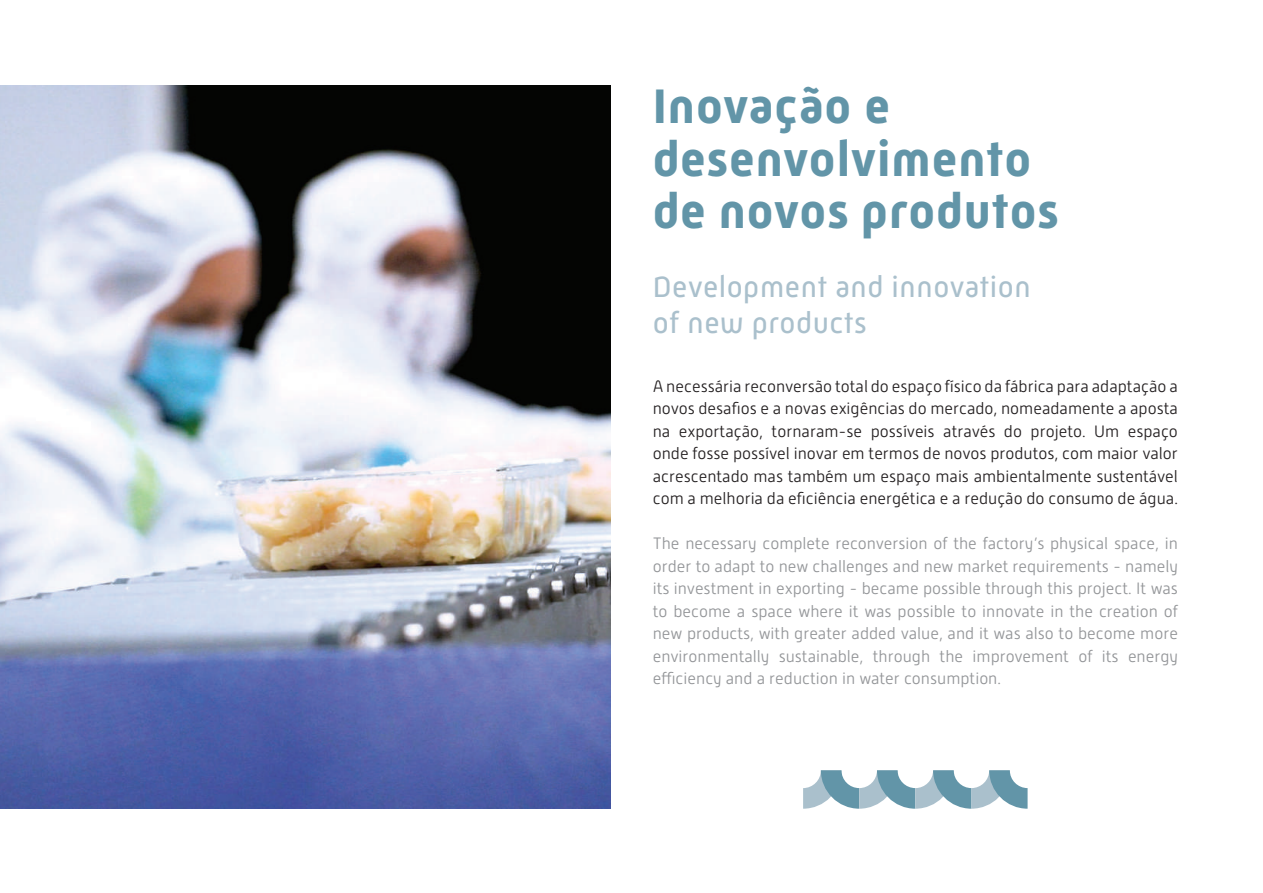
<style>
.page{position:relative;width:1263px;height:893px;background:#fff}
.page>*{position:absolute;margin:0;border:0;box-sizing:border-box;transform-origin:0 0}
.t1{font:700 49.5px/52.5px "Mic 32 New";letter-spacing:.02em;color:#6295a8}
.t2{font:30px/36px "Mic 32 New";letter-spacing:.02em;color:#aac0cc}
.t3{font:300 16.5px/22.5px "Alwyn New Rounded";color:#939598;text-align:justify}
.t4{font:300 16.5px/22.5px "Alwyn New Rounded";color:#231f20;text-align:justify}
</style>
<div class="page">
<img style="left:0;top:85px;width:610px;height:724px">
<svg style="left:803px;top:770px;width:224px;height:39px"></svg>
<h1 class="t1" style="left:653px;top:80px;width:408px">Inovação e desenvolvimento de novos produtos</h1>
<h2 class="t2" style="left:653px;top:269px;width:379px">Development and innovation of new products</h2>
<p class="t4" style="left:653px;top:375px;width:527px">A necessária reconversão total do espaço físico da fábrica para adaptação a novos desafios e a novas exigências do mercado, nomeadamente a aposta na exportação, tornaram-se possíveis através do projeto. Um espaço onde fosse possível inovar em termos de novos produtos, com maior valor acrescentado mas também um espaço mais ambientalmente sustentável com a melhoria da eficiência energética e a redução do consumo de água.</p>
<p class="t3" style="left:653px;top:532px;width:527px">The necessary complete reconversion of the factory’s physical space, in order to adapt to new challenges and new market requirements - namely its investment in exporting - became possible through this project. It was to become a space where it was possible to innovate in the creation of new products, with greater added value, and it was also to become more environmentally sustainable, through the improvement of its energy efficiency and a reduction in water consumption.</p>
</div>
